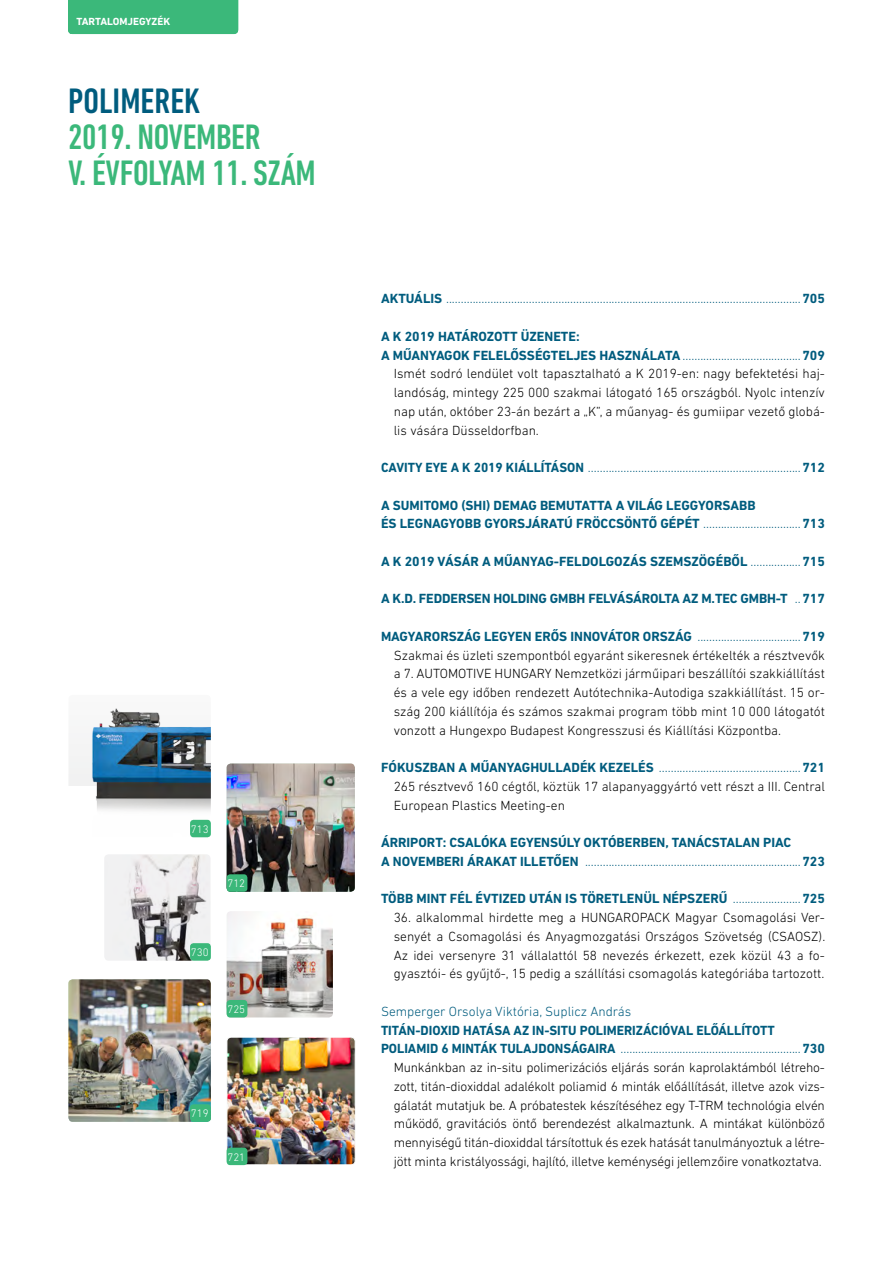
<style>
.page{position:relative;width:893px;height:1263px;background:#fff}
.page>*{position:absolute;margin:0;border:0;box-sizing:border-box;transform-origin:0 0}
.t1{font:500 condensed 36px/36px "DIN Next LT Pro";letter-spacing:-.01em;color:#3bb87a}
.t2{font:500 condensed 36px "DIN Next LT Pro";color:#005c7e}
.t3{font:300 13.5px/18.8px "DIN Next LT Pro";color:#000;text-align:justify}
.t4{font:700 13.5px/18.8px "DIN Next LT Pro";color:#005c7e}
.t5{font:300 13.5px "DIN Next LT Pro";color:#005c7e}
.t6{font:300 11.1px "DIN Next LT Pro";color:#fff}
.t7{font:700 10.5px "DIN Next LT Pro";color:#fff}
</style>
<div class="page">
<div style="left:68px;top:0;width:170px;height:34px;background:#3bb87a"></div>
<img style="left:227px;top:763px;width:128px;height:129px">
<img style="left:227px;top:1039px;width:127px;height:126px">
<div style="left:227px;top:1037px;width:129px;height:128px;border:1px solid #fff;border-radius:4px"></div>
<img style="left:227px;top:911px;width:106px;height:106px">
<div style="left:227px;top:874px;width:20px;height:18px;background:#3bb87a;border-radius:3px"></div>
<div style="left:227px;top:1000px;width:20px;height:17px;background:#3bb87a;border-radius:3px"></div>
<div style="left:227px;top:1147px;width:20px;height:18px;background:#3bb87a;border-radius:3px"></div>
<img style="left:104px;top:854px;width:107px;height:107px">
<div style="left:190px;top:943px;width:21px;height:18px;background:#3bb87a;border-radius:3px"></div>
<img style="left:68px;top:979px;width:143px;height:143px">
<div style="left:190px;top:1104px;width:21px;height:18px;background:#3bb87a;border-radius:3px"></div>
<svg style="left:69px;top:708px;width:142px;height:129px"></svg>
<p class="t7" style="left:77px;top:15px;width:95px">TARTALOMJEGYZÉK</p>
<p class="t7" style="left:77px;top:15px;width:52px">CON ENTS</p>
<h1 class="t2" style="left:68px;top:81px;width:134px">POLIMEREK</h1>
<h1 class="t1" style="left:68px;top:119px;width:249px">2019. NOVEMBER<br>V. ÉVFOLYAM 11. SZÁM</h1>
<p class="t6" style="left:191px;top:822px;width:19px">713</p>
<p class="t6" style="left:227px;top:877px;width:19px">712</p>
<p class="t6" style="left:191px;top:946px;width:19px">730</p>
<p class="t6" style="left:227px;top:1003px;width:19px">725</p>
<p class="t6" style="left:191px;top:1107px;width:19px">719</p>
<p class="t6" style="left:227px;top:1150px;width:19px">721</p>
<p class="t4" style="left:381px;top:289px;width:63px">AKTUÁLIS</p>
<p class="t4" style="left:802px;top:289px;width:24px">705</p>
<p class="t4" style="left:381px;top:327px;width:301px">A K 2019 HATÁROZOTT ÜZENETE:<br>A MŰANYAGOK FELELŐSSÉGTELJES HASZNÁLATA</p>
<p class="t4" style="left:802px;top:346px;width:24px">709</p>
<p class="t3" style="left:394px;top:364px;width:433px">Ismét sodró lendület volt tapasztalható a K 2019-en: nagy befektetési haj&shy;landóság, mintegy 225 000 szakmai látogató 165 országból. Nyolc intenzív nap után, október 23-án bezárt a „K”, a műanyag- és gumiipar vezető globá&shy;lis vására Düsseldorfban.</p>
<p class="t4" style="left:381px;top:458px;width:204px">CAVITY EYE A K 2019 KIÁLLÍTÁSON</p>
<p class="t4" style="left:802px;top:458px;width:24px">712</p>
<p class="t4" style="left:381px;top:496px;width:376px">A SUMITOMO (SHI) DEMAG BEMUTATTA A VILÁG LEGGYORSABB<br>ÉS LEGNAGYOBB GYORSJÁRATÚ FRÖCCSÖNTŐ GÉPÉT</p>
<p class="t4" style="left:802px;top:514px;width:24px">713</p>
<p class="t4" style="left:381px;top:552px;width:368px">A K 2019 VÁSÁR A MŰANYAG-FELDOLGOZÁS SZEMSZÖGÉBŐL</p>
<p class="t4" style="left:802px;top:552px;width:24px">715</p>
<p class="t4" style="left:381px;top:589px;width:445px">A K.D. FEDDERSEN HOLDING GMBH FELVÁSÁROLTA AZ M.TEC GMBH-T 717</p>
<p class="t4" style="left:381px;top:627px;width:312px">MAGYARORSZÁG LEGYEN ERŐS INNOVÁTOR ORSZÁG</p>
<p class="t4" style="left:802px;top:627px;width:24px">719</p>
<p class="t3" style="left:394px;top:645px;width:433px">Szakmai és üzleti szempontból egyaránt sikeresnek értékelték a résztvevők a 7. AUTOMOTIVE HUNGARY Nemzetközi járműipari beszállítói szakkiállítást és a vele egy időben rendezett Autótechnika-Autodiga szakkiállítást. 15 or&shy;szág 200 kiállítója és számos szakmai program több mint 10 000 látogatót vonzott a Hungexpo Budapest Kongresszusi és Kiállítási Központba.</p>
<p class="t4" style="left:381px;top:758px;width:274px">FÓKUSZBAN A MŰANYAGHULLADÉK KEZELÉS</p>
<p class="t4" style="left:802px;top:758px;width:24px">721</p>
<p class="t3" style="left:394px;top:777px;width:433px">265 résztvevő 160 cégtől, köztük 17 alapanyaggyártó vett részt a III. Central<br>European Plastics Meeting-en</p>
<p class="t4" style="left:381px;top:833px;width:412px">ÁRRIPORT: CSALÓKA EGYENSÚLY OKTÓBERBEN, TANÁCSTALAN PIAC<br>A NOVEMBERI ÁRAKAT ILLETŐEN</p>
<p class="t4" style="left:802px;top:852px;width:24px">723</p>
<p class="t4" style="left:381px;top:889px;width:348px">TÖBB MINT FÉL ÉVTIZED UTÁN IS TÖRETLENÜL NÉPSZERŰ</p>
<p class="t4" style="left:802px;top:889px;width:24px">725</p>
<p class="t3" style="left:394px;top:908px;width:433px">36. alkalommal hirdette meg a HUNGAROPACK Magyar Csomagolási Ver&shy;senyét a Csomagolási és Anyagmozgatási Országos Szövetség (CSAOSZ).<br>Az idei versenyre 31 vállalattól 58 nevezés érkezett, ezek közül 43 a fo&shy;gyasztói- és gyűjtő-, 15 pedig a szállítási csomagolás kategóriába tartozott.</p>
<p class="t5" style="left:381px;top:1003px;width:252px">Semperger Orsolya Viktória, Suplicz András</p>
<p class="t4" style="left:381px;top:1021px;width:395px">TITÁN-DIOXID HATÁSA AZ IN-SITU POLIMERIZÁCIÓVAL ELŐÁLLÍTOTT<br>POLIAMID 6 MINTÁK TULAJDONSÁGAIRA</p>
<p class="t4" style="left:802px;top:1039px;width:24px">730</p>
<p class="t3" style="left:394px;top:1058px;width:433px">Munkánkban az in-situ polimerizációs eljárás során kaprolaktámból létreho&shy;zott, titán-dioxiddal adalékolt poliamid 6 minták előállítását, illetve azok vizs&shy;gálatát mutatjuk be. A próbatestek készítéséhez egy T-TRM technológia elvén működő, gravitációs öntő berendezést alkalmaztunk. A mintákat különböző mennyiségű titán-dioxiddal társítottuk és ezek hatását tanulmányoztuk a létre&shy;jött minta kristályossági, hajlító, illetve keménységi jellemzőire vonatkoztatva.</p>
</div>
